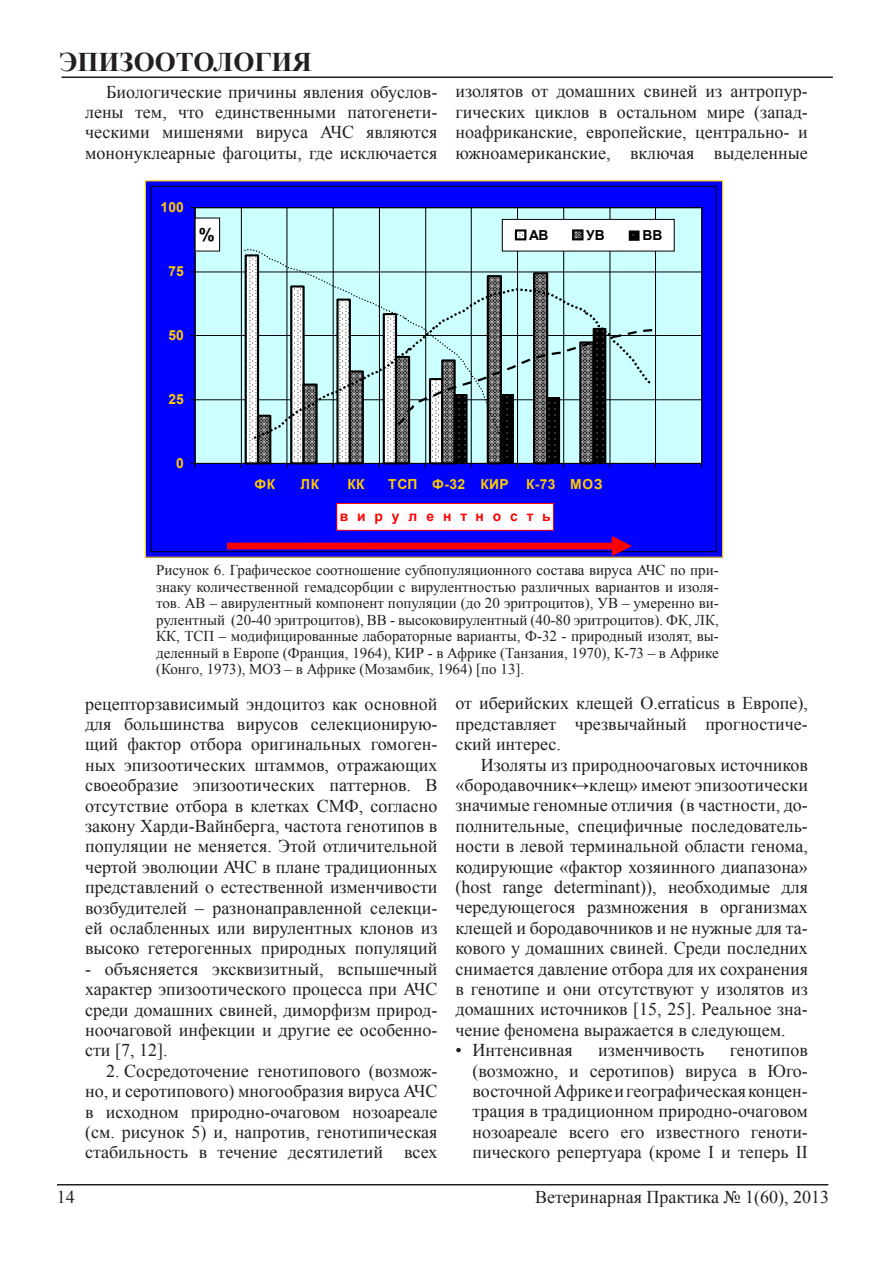
<style>
.page{position:relative;width:893px;height:1263px;background:#fff}
.page>*{position:absolute;margin:0;border:0;box-sizing:border-box;transform-origin:0 0}
.t1{font:700 27px "Times New Roman";color:#231f20}
.t2{font:18px/20.4px "Times New Roman";color:#231f20;text-align:justify}
.t3{font:700 18px "Arial";color:#000}
.t4{font:15px/16.5px "Times New Roman";color:#231f20;text-align:justify}
.t5{font:700 13.8px "Arial";letter-spacing:.015em;color:#fc0}
.t6{font:700 13.8px "Arial";color:#f00}
.t7{font:700 13.8px "Arial";color:#000}
</style>
<div class="page">
<hr style="left:57px;top:1184px;width:771px;height:1px;background:#231f20">
<hr style="left:62px;top:77px;width:771px;height:1px;background:#231f20">
<div style="left:146px;top:181px;width:576px;height:376px;background:#00f"></div>
<div style="left:195px;top:208px;width:507px;height:255px;background:#cff"></div>
<hr style="left:195px;top:399px;width:507px;height:1px;background:#000">
<hr style="left:195px;top:335px;width:507px;height:1px;background:#000">
<hr style="left:195px;top:272px;width:507px;height:1px;background:#000">
<hr style="left:241px;top:208px;width:1px;height:255px;background:#000">
<hr style="left:287px;top:208px;width:1px;height:255px;background:#000">
<hr style="left:333px;top:208px;width:1px;height:255px;background:#000">
<hr style="left:379px;top:208px;width:1px;height:255px;background:#000">
<hr style="left:425px;top:208px;width:1px;height:255px;background:#000">
<hr style="left:471px;top:208px;width:1px;height:255px;background:#000">
<hr style="left:517px;top:208px;width:1px;height:255px;background:#000">
<hr style="left:563px;top:208px;width:1px;height:255px;background:#000">
<hr style="left:610px;top:208px;width:1px;height:255px;background:#000">
<hr style="left:655px;top:208px;width:1px;height:255px;background:#000">
<svg style="left:536px;top:275px;width:9px;height:186px"></svg>
<div style="left:533px;top:272px;width:15px;height:192px;border:2px solid #000"></div>
<svg style="left:582px;top:441px;width:9px;height:20px"></svg>
<div style="left:579px;top:341px;width:15px;height:123px;border:2px solid #000"></div>
<div style="left:501px;top:395px;width:12px;height:68px;background:#000"></div>
<div style="left:500px;top:394px;width:14px;height:70px;border:1px solid #000"></div>
<svg style="left:548px;top:441px;width:10px;height:21px"></svg>
<div style="left:546px;top:397px;width:14px;height:67px;border:1px solid #000"></div>
<svg style="left:595px;top:441px;width:9px;height:21px"></svg>
<div style="left:593px;top:328px;width:13px;height:136px;border:1px solid #000"></div>
<hr style="left:195px;top:208px;width:1px;height:255px;background:#000">
<hr style="left:195px;top:463px;width:507px;height:1px;background:#000">
<div style="left:337px;top:503px;width:216px;height:27px;background:#fff"></div>
<div style="left:336px;top:503px;width:218px;height:28px;border:1px solid #f00"></div>
<div style="left:195px;top:218px;width:25px;height:33px;background:#fff"></div>
<div style="left:195px;top:218px;width:25px;height:33px;border:1px solid #000"></div>
<div style="left:502px;top:219px;width:172px;height:32px;background:#fff"></div>
<div style="left:502px;top:219px;width:173px;height:32px;border:1px solid #000"></div>
<div style="left:515px;top:229px;width:11px;height:11px;border:2px solid #000"></div>
<svg style="left:575px;top:232px;width:5px;height:5px"></svg>
<div style="left:572px;top:229px;width:11px;height:11px;border:2px solid #000"></div>
<svg style="left:631px;top:232px;width:7px;height:7px"></svg>
<div style="left:629px;top:230px;width:11px;height:11px;border:1px solid #000"></div>
<svg style="left:507px;top:287px;width:104px;height:154px"></svg>
<svg style="left:507px;top:328px;width:154px;height:100px"></svg>
<svg style="left:243px;top:249px;width:264px;height:217px"></svg>
<svg style="left:227px;top:536px;width:405px;height:20px"></svg>
<h1 class="t1" style="left:59px;top:44px;width:254px">ЭПИЗООТОЛОГИЯ</h1>
<p class="t2" style="left:85px;top:81px;width:354px;text-indent:21px">Биологические причины явления обуслов&shy;лены тем, что единственными патогенети&shy;ческими мишенями вируса АЧС являются мононуклеарные фагоциты, где исключается</p>
<p class="t5" style="left:160px;top:198px;width:25px">100</p>
<p class="t2" style="left:455px;top:81px;width:354px">изолятов от домашних свиней из антропур&shy;гических циклов в остальном мире (запад&shy;ноафриканские, европейские, центрально- и южноамериканские, включая выделенные</p>
<p class="t5" style="left:168px;top:262px;width:17px">75</p>
<p class="t3" style="left:199px;top:223px;width:17px">%</p>
<p class="t7" style="left:529px;top:226px;width:21px">АВ</p>
<p class="t7" style="left:586px;top:226px;width:20px">УВ</p>
<p class="t7" style="left:642px;top:226px;width:22px">ВВ</p>
<p class="t5" style="left:168px;top:326px;width:17px">50</p>
<p class="t5" style="left:168px;top:390px;width:17px">25</p>
<p class="t5" style="left:176px;top:454px;width:9px">0</p>
<p class="t5" style="left:254px;top:475px;width:22px">ФК</p>
<p class="t5" style="left:301px;top:475px;width:20px">ЛК</p>
<p class="t5" style="left:348px;top:475px;width:19px">КК</p>
<p class="t5" style="left:388px;top:475px;width:122px">ТСП Ф-32 КИР</p>
<p class="t5" style="left:526px;top:475px;width:78px">К-73 МОЗ</p>
<p class="t6" style="left:340px;top:507px;width:212px">в и р у л е н т н о с т ь</p>
<p class="t4" style="left:156px;top:562px;width:564px">Рисунок 6. Графическое соотношение субпопуляционного состава вируса АЧС по при&shy;знаку количественной гемадсорбции с вирулентностью различных вариантов и изоля&shy;тов. АВ – авирулентный компонент популяции (до 20 эритроцитов), УВ – умеренно ви&shy;рулентный (20-40 эритроцитов), ВВ - высоковирулентный (40-80 эритроцитов). ФК, ЛК, КК, ТСП – модифицированные лабораторные варианты, Ф-32 - природный изолят, вы&shy;деленный в Европе (Франция, 1964), КИР - в Африке (Танзания, 1970), К-73 – в Африке (Конго, 1973), МОЗ – в Африке (Мозамбик, 1964) [по 13].</p>
<p class="t2" style="left:85px;top:693px;width:354px">рецепторзависимый эндоцитоз как основной для большинства вирусов селекционирую&shy;щий фактор отбора оригинальных гомоген&shy;ных эпизоотических штаммов, отражающих своеобразие эпизоотических паттернов. В отсутствие отбора в клетках СМФ, согласно закону Харди-Вайнберга, частота генотипов в популяции не меняется. Этой отличительной чертой эволюции АЧС в плане традиционных представлений о естественной изменчивости возбудителей – разнонаправленной селекци&shy;ей ослабленных или вирулентных клонов из высоко гетерогенных природных популяций</p>
<p class="t2" style="left:85px;top:958px;width:354px">- объясняется эксквизитный, вспышечный характер эпизоотического процесса при АЧС среди домашних свиней, диморфизм природ&shy;ноочаговой инфекции и другие ее особенно&shy;сти [7, 12].</p>
<p class="t2" style="left:85px;top:1060px;width:354px;text-indent:21px">2. Сосредоточение генотипового (возмож&shy;но, и серотипового) многообразия вируса АЧС в исходном природно-очаговом нозоареале (см. рисунок 5) и, напротив, генотипическая стабильность в течение десятилетий всех</p>
<p class="t2" style="left:455px;top:693px;width:354px">от иберийских клещей O.erraticus в Европе), представляет чрезвычайный прогностиче&shy;ский интерес.</p>
<p class="t2" style="left:455px;top:754px;width:354px;text-indent:25px">Изоляты из природноочаговых источников «бородавочник↔клещ» имеют эпизоотически значимые геномные отличия (в частности, до&shy;полнительные, специфичные последователь&shy;ности в левой терминальной области генома, кодирующие «фактор хозяинного диапазона» (host range determinant)), необходимые для чередующегося размножения в организмах клещей и бородавочников и не нужные для та&shy;кового у домашних свиней. Среди последних снимается давление отбора для их сохранения в генотипе и они отсутствуют у изолятов из домашних источников [15, 25]. Реальное зна&shy;чение феномена выражается в следующем.</p>
<p class="t2" style="left:455px;top:1040px;width:119px">• Интенсивная</p>
<p class="t2" style="left:598px;top:1040px;width:108px">изменчивость</p>
<p class="t2" style="left:472px;top:1040px;width:337px;text-indent:257px">генотипов (возможно, и серотипов) вируса в Юго&shy;восточной Африке и географическая концен&shy;трация в традиционном природно-очаговом нозоареале всего его известного геноти&shy;пического репертуара (кроме I и теперь II</p>
<p class="t2" style="left:57px;top:1187px;width:19px">14</p>
<p class="t2" style="left:535px;top:1187px;width:296px">Ветеринарная Практика № 1(60), 2013</p>
</div>
